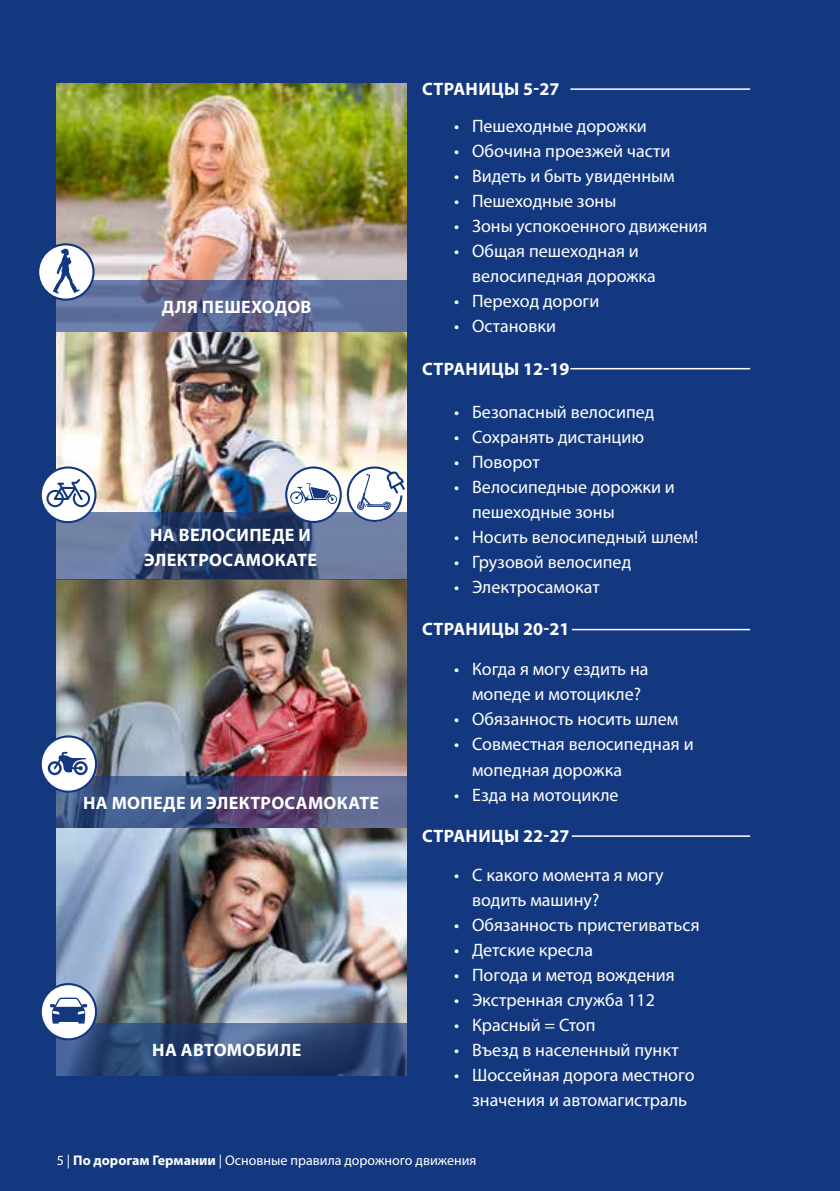
<style>
.page{position:relative;width:840px;height:1191px;background:#fff}
.page>*{position:absolute;margin:0;border:0;box-sizing:border-box;transform-origin:0 0}
.t1{font:18px/25px "Myriad Pro";color:#fff}
.t2{font:700 18px/25px "Myriad Pro";letter-spacing:.02em;color:#fff;text-align:center}
.t3{font:14px "Myriad Pro";color:#fff}
.s1{font-weight:700}
</style>
<div class="page">
<div style="left:0;top:0;width:839px;height:1191px;background:#14387f"></div>
<img style="left:57px;top:83px;width:349px;height:197px">
<img style="left:57px;top:332px;width:349px;height:180px">
<img style="left:57px;top:580px;width:349px;height:196px">
<img style="left:57px;top:828px;width:349px;height:195px">
<svg style="left:56px;top:280px;width:351px;height:52px;background:#5d6994"></svg>
<svg style="left:56px;top:512px;width:351px;height:68px;background:#475981"></svg>
<svg style="left:56px;top:776px;width:350px;height:52px;background:#4d5582"></svg>
<svg style="left:56px;top:1023px;width:350px;height:53px;background:#2e4876"></svg>
<svg style="left:41px;top:467px;width:54px;height:55px"></svg>
<div style="left:40px;top:466px;width:56px;height:57px;border:2px solid #14387f;border-radius:50%"></div>
<svg style="left:46px;top:479px;width:44px;height:28px"></svg>
<svg style="left:290px;top:462px;width:117px;height:65px;background:#c2c9d7"></svg>
<div style="left:41px;top:984px;width:55px;height:55px;background:#fff;border-radius:50%"></div>
<div style="left:40px;top:983px;width:57px;height:57px;border:2px solid #14387f;border-radius:50%"></div>
<svg style="left:50px;top:997px;width:37px;height:26px"></svg>
<div style="left:41px;top:736px;width:55px;height:55px;background:#fff;border-radius:50%"></div>
<div style="left:40px;top:735px;width:57px;height:57px;border:2px solid #14387f;border-radius:50%"></div>
<svg style="left:48px;top:752px;width:40px;height:23px"></svg>
<hr style="left:570px;top:368px;width:179px;height:1px;background:#fff">
<hr style="left:570px;top:88px;width:179px;height:2px;background:#fff">
<hr style="left:571px;top:629px;width:178px;height:1px;background:#fff">
<hr style="left:571px;top:835px;width:178px;height:2px;background:#fff">
<svg style="left:38px;top:244px;width:55px;height:56px"></svg>
<div style="left:37px;top:243px;width:57px;height:58px;border:2px solid #14387f;border-radius:50%"></div>
<svg style="left:53px;top:249px;width:27px;height:44px"></svg>
<p class="t2" style="left:162px;top:293px;width:151px">ДЛЯ ПЕШЕХОДОВ</p>
<p class="t2" style="left:144px;top:522px;width:174px">НА ВЕЛОСИПЕДЕ И<br>ЭЛЕКТРОСАМОКАТЕ</p>
<p class="t2" style="left:83px;top:790px;width:297px">НА МОПЕДЕ И ЭЛЕКТРОСАМОКАТЕ</p>
<p class="t2" style="left:152px;top:1037px;width:150px">НА АВТОМОБИЛЕ</p>
<p class="t2" style="left:422px;top:76px;width:139px">СТРАНИЦЫ 5-27</p>
<p class="t1" style="left:454px;top:113px;width:194px">• Пешеходные дорожки</p>
<p class="t1" style="left:454px;top:138px;width:218px">• Обочина проезжей части</p>
<p class="t1" style="left:454px;top:163px;width:222px">• Видеть и быть увиденным</p>
<p class="t1" style="left:454px;top:188px;width:164px">• Пешеходные зоны</p>
<p class="t1" style="left:454px;top:213px;width:255px">• Зоны успокоенного движения</p>
<p class="t1" style="left:472px;top:238px;width:185px;text-indent:-18px">• Общая пешеходная и велосипедная дорожка</p>
<p class="t1" style="left:454px;top:288px;width:147px">• Переход дороги</p>
<p class="t1" style="left:454px;top:313px;width:103px">• Остановки</p>
<p class="t2" style="left:422px;top:355px;width:149px">СТРАНИЦЫ 12-19</p>
<p class="t1" style="left:454px;top:399px;width:202px">• Безопасный велосипед</p>
<p class="t1" style="left:454px;top:424px;width:191px">• Сохранять дистанцию</p>
<p class="t1" style="left:454px;top:449px;width:87px">• Поворот</p>
<p class="t1" style="left:472px;top:474px;width:204px;text-indent:-18px">• Велосипедные дорожки и пешеходные зоны</p>
<p class="t1" style="left:454px;top:524px;width:245px">• Носить велосипедный шлем!</p>
<p class="t1" style="left:454px;top:549px;width:179px">• Грузовой велосипед</p>
<p class="t1" style="left:454px;top:574px;width:147px">• Электросамокат</p>
<p class="t2" style="left:422px;top:616px;width:149px">СТРАНИЦЫ 20-21</p>
<p class="t1" style="left:454px;top:656px;width:196px;text-align:center">• Когда я могу ездить на мопеде и мотоцикле?</p>
<p class="t1" style="left:454px;top:706px;width:225px">• Обязанность носить шлем</p>
<p class="t1" style="left:472px;top:731px;width:223px;text-indent:-18px">• Совместная велосипедная и мопедная дорожка</p>
<p class="t1" style="left:454px;top:781px;width:166px">• Езда на мотоцикле</p>
<p class="t2" style="left:422px;top:823px;width:149px">СТРАНИЦЫ 22-27</p>
<p class="t1" style="left:472px;top:862px;width:193px;text-indent:-18px">• С какого момента я могу водить машину?</p>
<p class="t1" style="left:454px;top:912px;width:247px">• Обязанность пристегиваться</p>
<p class="t1" style="left:454px;top:937px;width:140px">• Детские кресла</p>
<p class="t1" style="left:454px;top:962px;width:222px">• Погода и метод вождения</p>
<p class="t1" style="left:454px;top:987px;width:202px">• Экстренная служба 112</p>
<p class="t1" style="left:454px;top:1012px;width:143px">• Красный = Стоп</p>
<p class="t1" style="left:454px;top:1037px;width:226px">• Въезд в населенный пункт</p>
<p class="t1" style="left:454px;top:1062px;width:242px;text-align:center">• Шоссейная дорога местного значения и автомагистраль</p>
<p class="t3" style="left:57px;top:1152px;width:421px">5 | <span class="s1">По дорогам Германии</span> | Основные правила дорожного движения</p>
</div>
